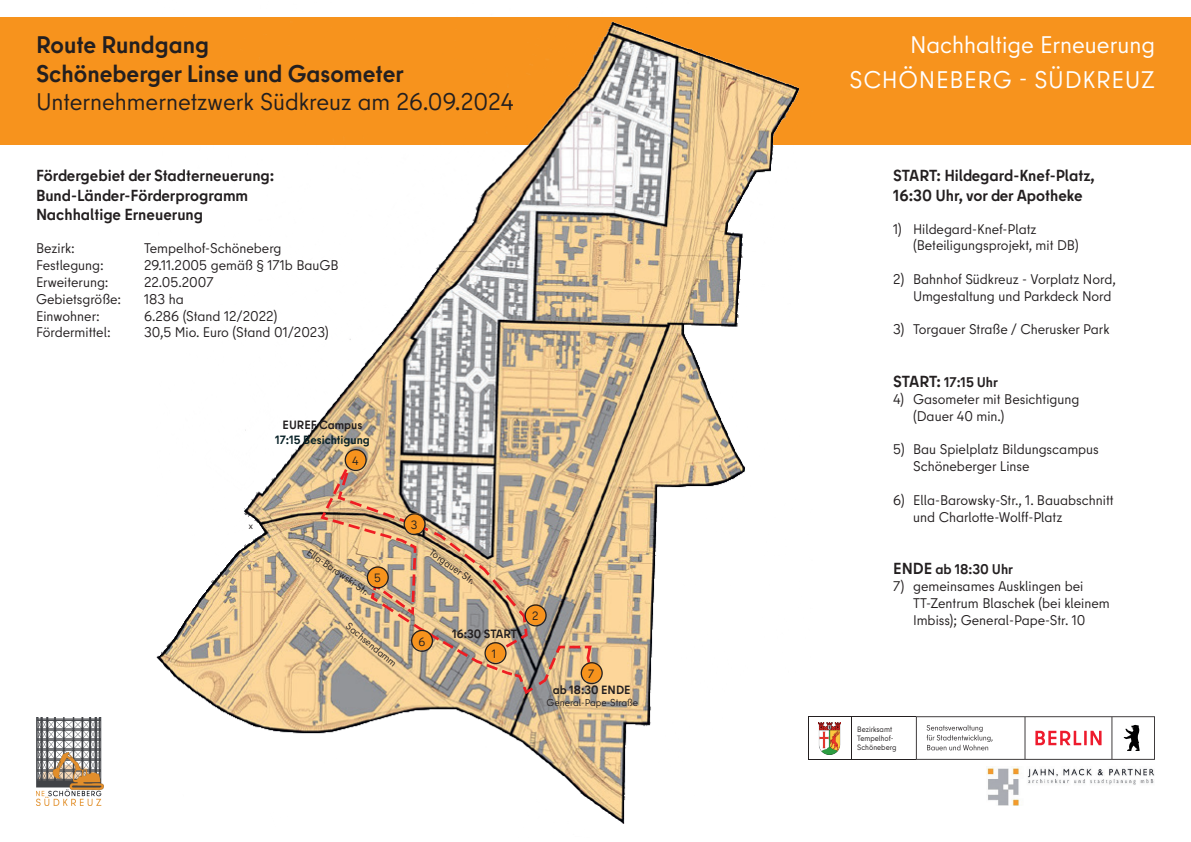
<style>
.page{position:relative;width:1191px;height:842px;background:#fff}
.page>*{position:absolute;margin:0;border:0;box-sizing:border-box;transform-origin:0 0}
.t1{font:700 24px/28.8px "Berlin Type";color:#231f20}
.t2{font:24px/35px "Berlin Type";color:#fff;text-align:right}
.t3{font:24px "Berlin Type";color:#231f20}
.t4{font:700 16px/19.2px "Berlin Type";color:#231f20}
.t5{font:14px/16.8px "Berlin Type";color:#231f20}
.t6{font:700 14px "Berlin Type";color:#231f20}
.t7{font:700 12px "Berlin Type";color:#231f20}
.t8{font:700 12px "Berlin Type";color:#072127}
.t9{font:12px "Berlin Type";color:#231f20}
.t10{font:10px "Berlin Type";color:#231f20}
.t11{font:9px "Myriad Pro";color:#231f20}
.t12{font:7.7px/9.2px "Berlin Type Office";color:#231f20}
.s1{font-size:16px}
</style>
<div class="page">
<div style="left:0;top:17px;width:1191px;height:128px;background:#f7931d"></div>
<img style="left:157px;top:21px;width:642px;height:803px">
<img style="left:987px;top:767px;width:168px;height:39px">
<img style="left:36px;top:717px;width:67px;height:89px">
<svg style="left:916px;top:716px;width:239px;height:44px"></svg>
<img style="left:819px;top:722px;width:21px;height:32px">
<hr style="left:852px;top:759px;width:64px;height:1px;background:#231f20">
<hr style="left:851px;top:716px;width:65px;height:1px;background:#231f20">
<hr style="left:851px;top:716px;width:1px;height:44px;background:#231f20">
<hr style="left:808px;top:716px;width:1px;height:44px;background:#231f20">
<hr style="left:808px;top:716px;width:43px;height:1px;background:#231f20">
<hr style="left:808px;top:759px;width:43px;height:1px;background:#231f20">
<svg style="left:318px;top:429px;width:275px;height:267px;background:#c7b191"></svg>
<img style="left:322px;top:449px;width:237px;height:224px">
<svg style="left:580px;top:662px;width:23px;height:22px"></svg>
<h1 class="t1" style="left:36px;top:30px;width:369px">Route Rundgang<br>Schöneberger Linse und Gasometer</h1>
<h1 class="t3" style="left:36px;top:87px;width:479px">Unternehmernetzwerk Südkreuz am 26.09.2024</h1>
<p class="t4" style="left:36px;top:166px;width:240px">Fördergebiet der Stadterneuerung:<br>Bund-Länder-Förderprogramm<br>Nachhaltige Erneuerung</p>
<p class="t5" style="left:36px;top:240px;width:40px">Bezirk:</p>
<p class="t5" style="left:144px;top:240px;width:139px">Tempelhof-Schöneberg</p>
<p class="t5" style="left:36px;top:257px;width:69px">Festlegung:</p>
<p class="t5" style="left:144px;top:257px;width:196px">29.11.2005 gemäß § 171b BauGB</p>
<p class="t5" style="left:36px;top:274px;width:74px">Erweiterung:</p>
<p class="t5" style="left:144px;top:274px;width:71px">22.05.2007</p>
<p class="t5" style="left:36px;top:291px;width:87px">Gebietsgröße:</p>
<p class="t5" style="left:144px;top:291px;width:41px">183 ha</p>
<p class="t5" style="left:36px;top:307px;width:65px">Einwohner:</p>
<p class="t5" style="left:144px;top:307px;width:135px">6.286 (Stand 12/2022)</p>
<p class="t5" style="left:36px;top:324px;width:76px">Fördermittel:</p>
<p class="t5" style="left:144px;top:324px;width:186px">30,5 Mio. Euro (Stand 01/2023)</p>
<p class="t11" style="left:249px;top:521px;width:6px">x</p>
<p class="t7" style="left:283px;top:417px;width:81px">EUREF Campus</p>
<p class="t8" style="left:275px;top:432px;width:96px">17:15 Besichtigung</p>
<p class="t9" style="left:352px;top:453px;width:8px">4</p>
<p class="t9" style="left:411px;top:517px;width:8px">3</p>
<p class="t10" style="left:312px;top:546px;width:75px;rotate:35deg">Ella-Barowski-Str.</p>
<p class="t10" style="left:434px;top:546px;width:55px;rotate:35deg">Torgauer Str.</p>
<p class="t9" style="left:374px;top:570px;width:8px">5</p>
<p class="t10" style="left:351px;top:620px;width:64px;rotate:40deg">Sachsendamm</p>
<p class="t9" style="left:418px;top:634px;width:8px">6</p>
<p class="t7" style="left:452px;top:626px;width:66px">16:30 START</p>
<p class="t9" style="left:492px;top:646px;width:6px">1</p>
<p class="t9" style="left:532px;top:608px;width:8px">2</p>
<p class="t9" style="left:588px;top:666px;width:8px">7</p>
<p class="t7" style="left:553px;top:682px;width:79px">ab 18:30 ENDE</p>
<p class="t10" style="left:546px;top:696px;width:93px">General-Pape-Straße</p>
<h1 class="t2" style="left:849px;top:27px;width:307px">Nachhaltige Erneuerung<br>SCHÖNEBERG - SÜDKREUZ</h1>
<p class="t4" style="left:893px;top:166px;width:203px">START: Hildegard-Knef-Platz,<br>16:30 Uhr, vor der Apotheke</p>
<p class="t5" style="left:913px;top:220px;width:167px;text-indent:-20px">1) Hildegard-Knef-Platz (Beteiligungsprojekt, mit DB)</p>
<p class="t5" style="left:913px;top:271px;width:204px;text-indent:-20px">2) Bahnhof Südkreuz - Vorplatz Nord,<br>Umgestaltung und Parkdeck Nord</p>
<p class="t5" style="left:893px;top:321px;width:218px">3) Torgauer Straße / Cherusker Park</p>
<p class="t6" style="left:893px;top:373px;width:106px"><span class="s1">START:</span> 17:15 Uhr</p>
<p class="t5" style="left:913px;top:391px;width:168px;text-indent:-20px">4) Gasometer mit Besichtigung (Dauer 40 min.)</p>
<p class="t5" style="left:913px;top:441px;width:187px;text-indent:-20px">5) Bau Spielplatz Bildungscampus<br>Schöneberger Linse</p>
<p class="t5" style="left:913px;top:492px;width:202px;text-indent:-20px">6) Ella-Barowsky-Str., 1. Bauabschnitt und Charlotte-Wolff-Platz</p>
<p class="t6" style="left:893px;top:561px;width:121px"><span class="s1">ENDE</span> ab 18:30 Uhr</p>
<p class="t5" style="left:913px;top:578px;width:198px;text-indent:-20px">7) gemeinsames Ausklingen bei<br>TT-Zentrum Blaschek (bei kleinem<br>Imbiss); General-Pape-Str. 10</p>
<p class="t12" style="left:857px;top:724px;width:41px">Bezirksamt<br>Tempelhof-<br>Schöneberg</p>
</div>
